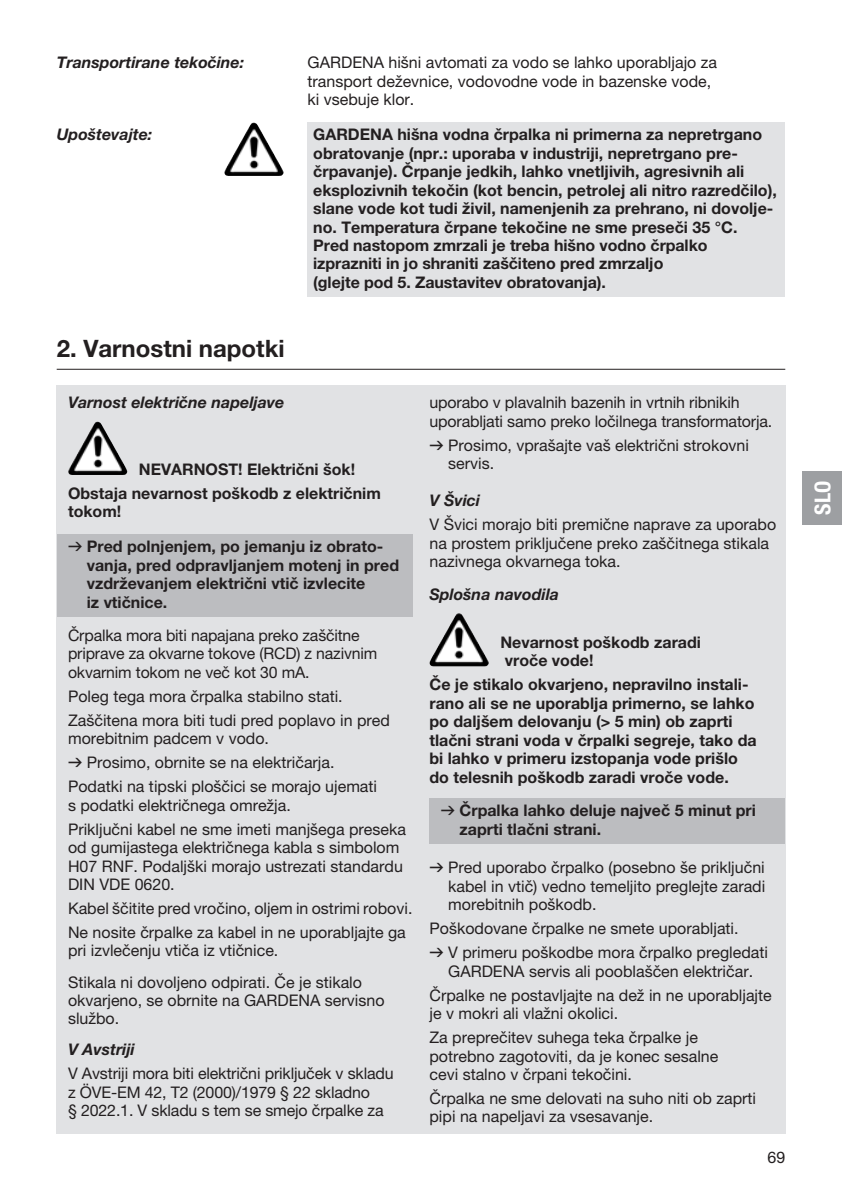
<style>
.page{position:relative;width:842px;height:1191px;background:#fff}
.page>*{position:absolute;margin:0;border:0;box-sizing:border-box;transform-origin:0 0}
.t1{font:700 24px "GARDENA Pro";color:#231f20}
.t2{font:22px "GARDENA Pro Bo Cond";color:#fff}
.t3{font:16px/18.4px "GARDENA Pro";color:#231f20}
.t4{font:700 16px/18.4px "GARDENA Pro";color:#231f20}
.t5{font:italic 700 16px "GARDENA Pro";color:#231f20}
.s1{font-family:"Formdruck";font-weight:400}
.s2{font-family:"Formdruck"}
</style>
<div class="page">
<hr style="left:57px;top:369px;width:728px;height:1px;background:#231f20">
<div style="left:57px;top:386px;width:728px;height:748px;background:#e1e2e4"></div>
<img style="left:71px;top:422px;width:25px;height:44px">
<div style="left:57px;top:534px;width:355px;height:82px;background:#bcbdc0"></div>
<img style="left:431px;top:613px;width:27px;height:45px">
<div style="left:429px;top:798px;width:356px;height:45px;background:#bcbdc0"></div>
<div style="left:308px;top:122px;width:477px;height:174px;background:#e1e2e4"></div>
<img style="left:227px;top:123px;width:26px;height:44px">
<div style="left:802px;top:471px;width:40px;height:53px;background:#9d9fa2"></div>
<p class="t5" style="left:57px;top:53px;width:189px">Transportirane tekočine:</p>
<p class="t3" style="left:308px;top:53px;width:411px">GARDENA hišni avtomati za vodo se lahko uporabljajo za transport deževnice, vodovodne vode in bazenske vode, ki vsebuje klor.</p>
<p class="t5" style="left:57px;top:125px;width:97px">Upoštevajte:</p>
<p class="t4" style="left:313px;top:125px;width:465px">GARDENA hišna vodna črpalka ni primerna za nepretrgano obratovanje (npr.: uporaba v industriji, nepretrgano pre&shy;črpavanje). Črpanje jedkih, lahko vnetljivih, agresivnih ali eksplozivnih tekočin (kot bencin, petrolej ali nitro razredčilo), slane vode kot tudi živil, namenjenih za prehrano, ni dovolje&shy;no. Temperatura črpane tekočine ne sme preseči 35 °C.<br>Pred nastopom zmrzali je treba hišno vodno črpalko izprazniti in jo shraniti zaščiteno pred zmrzaljo<br>(glejte pod 5. Zaustavitev obratovanja).</p>
<h1 class="t1" style="left:57px;top:334px;width:230px">2. Varnostni napotki</h1>
<p class="t5" style="left:68px;top:393px;width:218px">Varnost električne napeljave</p>
<p class="t4" style="left:68px;top:457px;width:314px;line-height:24px;text-indent:71px">NEVARNOST! Električni šok!<br>Obstaja nevarnost poškodb z električnim</p>
<p class="t4" style="left:68px;top:494px;width:317px;line-height:35px">tokom!<br><span class="s1">v</span> Pred polnjenjem, po jemanju iz obrato-</p>
<p class="t4" style="left:87px;top:555px;width:314px">vanja, pred odpravljanjem motenj in pred vzdrževanjem električni vtič izvlecite<br>iz vtičnice.</p>
<p class="t3" style="left:68px;top:625px;width:311px">Črpalka mora biti napajana preko zaščitne priprave za okvarne tokove (RCD) z nazivnim okvarnim tokom ne več kot 30 mA.</p>
<p class="t3" style="left:68px;top:683px;width:323px;line-height:24px">Poleg tega mora črpalka stabilno stati.<br>Zaščitena mora biti tudi pred poplavo in pred</p>
<p class="t3" style="left:68px;top:726px;width:311px;line-height:24px">morebitnim padcem v vodo.<br><span class="s2">v</span> Prosimo, obrnite se na električarja.<br>Podatki na tipski ploščici se morajo ujemati</p>
<p class="t3" style="left:68px;top:792px;width:339px;line-height:24px">s podatki električnega omrežja.<br>Priključni kabel ne sme imeti manjšega preseka</p>
<p class="t3" style="left:68px;top:838px;width:336px">od gumijastega električnega kabla s simbolom<br>H07 RNF. Podaljški morajo ustrezati standardu<br>DIN VDE 0620.</p>
<p class="t3" style="left:68px;top:896px;width:346px;line-height:24px">Kabel ščitite pred vročino, oljem in ostrimi robovi.<br>Ne nosite črpalke za kabel in ne uporabljajte ga</p>
<p class="t3" style="left:68px;top:935px;width:295px;line-height:31.2px">pri izvlečenju vtiča iz vtičnice.<br>Stikala ni dovoljeno odpirati. Če je stikalo</p>
<p class="t3" style="left:68px;top:991px;width:318px">okvarjeno, se obrnite na GARDENA servisno službo.</p>
<p class="t5" style="left:68px;top:1039px;width:68px">V Avstriji</p>
<p class="t3" style="left:68px;top:1064px;width:327px">V Avstriji mora biti električni priključek v skladu z ÖVE-EM 42, T2 (2000)/1979 § 22 skladno<br>§ 2022.1. V skladu s tem se smejo črpalke za</p>
<p class="t3" style="left:429px;top:393px;width:344px">uporabo v plavalnih bazenih in vrtnih ribnikih uporabljati samo preko ločilnega transformatorja.</p>
<p class="t3" style="left:448px;top:436px;width:302px;text-indent:-19px"><span class="s2">v</span> Prosimo, vprašajte vaš električni strokovni servis.</p>
<p class="t5" style="left:429px;top:490px;width:52px">V Švici</p>
<p class="t3" style="left:429px;top:515px;width:348px">V Švici morajo biti premične naprave za uporabo na prostem priključene preko zaščitnega stikala nazivnega okvarnega toka.</p>
<p class="t5" style="left:429px;top:584px;width:131px">Splošna navodila</p>
<p class="t4" style="left:500px;top:632px;width:202px">Nevarnost poškodb zaradi vroče vode!</p>
<p class="t4" style="left:429px;top:675px;width:329px">Če je stikalo okvarjeno, nepravilno instali&shy;rano ali se ne uporablja primerno, se lahko po daljšem delovanju (&gt; 5 min) ob zaprti tlačni strani voda v črpalki segreje, tako da bi lahko v primeru izstopanja vode prišlo do telesnih poškodb zaradi vroče vode.</p>
<p class="t4" style="left:460px;top:801px;width:298px;text-indent:-19px"><span class="s1">v</span> Črpalka lahko deluje največ 5 minut pri zaprti tlačni strani.</p>
<p class="t3" style="left:448px;top:858px;width:319px;text-align:justify;text-indent:-19px"><span class="s2">v</span> Pred uporabo črpalko (posebno še priključni kabel in vtič) vedno temeljito preglejte zaradi morebitnih poškodb.</p>
<p class="t3" style="left:429px;top:916px;width:340px;line-height:24px">Poškodovane črpalke ne smete uporabljati.<br><span class="s2">v</span> V primeru poškodbe mora črpalko pregledati</p>
<p class="t3" style="left:429px;top:958px;width:344px;line-height:24px;text-align:center">GARDENA servis ali pooblaščen električar.<br>Črpalke ne postavljajte na dež in ne uporabljajte</p>
<p class="t3" style="left:429px;top:1001px;width:270px;line-height:24px">je v mokri ali vlažni okolici.<br>Za preprečitev suhega teka črpalke je</p>
<p class="t3" style="left:429px;top:1046px;width:290px">potrebno zagotoviti, da je konec sesalne cevi stalno v črpani tekočini.</p>
<p class="t3" style="left:429px;top:1088px;width:328px">Črpalka ne sme delovati na suho niti ob zaprti pipi na napeljavi za vsesavanje.</p>
<p class="t3" style="left:767px;top:1147px;width:19px">69</p>
<h2 class="t2" style="left:809px;top:514px;width:35px;rotate:-90deg">SLO</h2>
</div>
